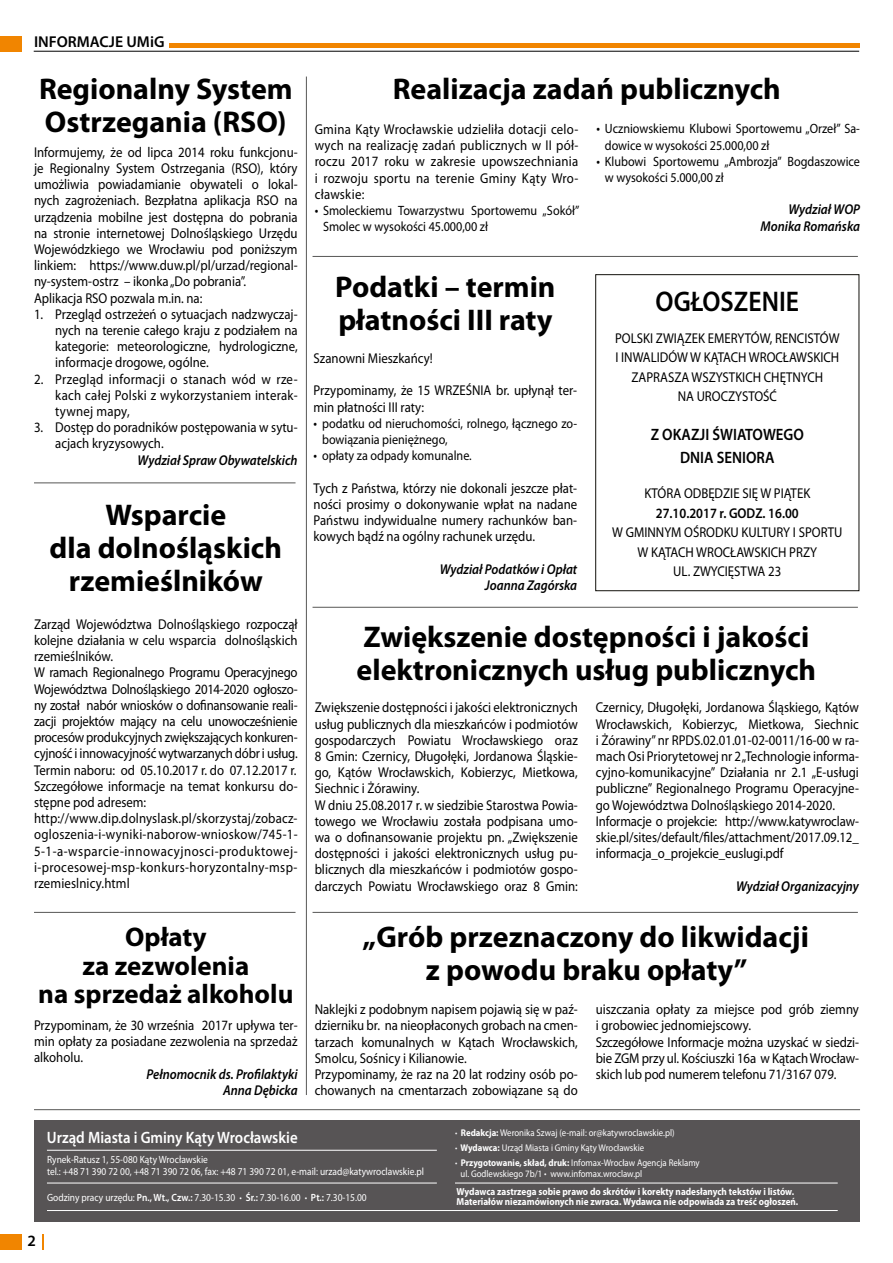
<style>
.page{position:relative;width:893px;height:1263px;background:#fff}
.page>*{position:absolute;margin:0;border:0;box-sizing:border-box;transform-origin:0 0}
.t1{font:700 30px/33px "Myriad Pro";color:#000}
.t2{font:600 28.5px "Myriad Pro";color:#000;scale:.9 1}
.t3{font:700 27px/28.5px "Myriad Pro";color:#000;text-align:center}
.t4{font:600 16.5px "Myriad Pro";color:#fff;scale:.9 1}
.t5{font:600 16.5px/22.5px "Myriad Pro";color:#000;text-align:center;scale:.9 1}
.t6{font:600 15.75px "Myriad Pro";color:#000}
.t7{font:14.25px/16.2px "Myriad Pro";color:#000;scale:.9 1}
.t8{font:italic 600 14.25px/16.2px "Myriad Pro";color:#000;text-align:right;scale:.9 1}
.t9{font:600 14.25px "Myriad Pro";color:#000;scale:.9 1}
.t10{font:13.5px/16.2px "Myriad Pro";color:#000;scale:.9 1}
.t11{font:10.5px/12.6px "Myriad Pro";color:#fff;scale:.9 1}
.t12{font:700 10.2px/10.5px "Myriad Pro";color:#fff;scale:.9 1}
.t13{font:9.75px/15px "Myriad Pro";color:#fff;scale:.9 1}
.s1{font-size:14.25px}
.s2{font-weight:600}
.s3{font-weight:700}
.s4{font-weight:700;font-size:10.5px}
</style>
<div class="page">
<hr style="left:34px;top:1109px;width:826px;height:1px;background:#575756">
<hr style="left:306px;top:77px;width:1px;height:1018px;background:#575756">
<hr style="left:313px;top:256px;width:545px;height:1px;background:#575756">
<hr style="left:313px;top:607px;width:545px;height:1px;background:#575756">
<hr style="left:313px;top:912px;width:545px;height:1px;background:#575756">
<hr style="left:34px;top:912px;width:262px;height:1px;background:#575756">
<hr style="left:34px;top:483px;width:262px;height:1px;background:#575756">
<div style="left:595px;top:274px;width:264px;height:317px;border:1px solid #12110c"></div>
<div style="left:0;top:36px;width:21px;height:15px;background:#f18500"></div>
<hr style="left:169px;top:44px;width:690px;height:4px;background:#f18500">
<hr style="left:34px;top:51px;width:825px;height:1px;background:#000">
<div style="left:0;top:1234px;width:21px;height:15px;background:#f18500"></div>
<svg style="left:42px;top:1234px;width:2px;height:15px"></svg>
<div style="left:34px;top:1120px;width:825px;height:101px;background:#575455"></div>
<hr style="left:47px;top:1183px;width:390px;height:1px;background:#fff">
<hr style="left:455px;top:1183px;width:383px;height:1px;background:#fff">
<hr style="left:47px;top:1150px;width:390px;height:1px;background:#fff">
<hr style="left:47px;top:1210px;width:791px;height:1px;background:#fff">
<p class="t6" style="left:34px;top:32px;width:132px">INFORMACJE UMiG</p>
<h1 class="t1" style="left:39px;top:71px;width:255px">Regionalny System<br>Ostrzegania (RSO)</h1>
<p class="t7" style="left:34px;top:144px;width:294px">Informujemy, że od lipca 2014 roku funkcjonu&shy;je Regionalny System Ostrzegania (RSO), który umożliwia powiadamianie obywateli o lokal&shy;nych zagrożeniach. Bezpłatna aplikacja RSO na urządzenia mobilne jest dostępna do pobrania na stronie internetowej Dolnośląskiego Urzędu Wojewódzkiego we Wrocławiu pod poniższym linkiem: https://www.duw.pl/pl/urzad/regional&shy;ny-system-ostrz – ikonka „Do pobrania”.<br>Aplikacja RSO pozwala m.in. na:</p>
<p class="t7" style="left:55px;top:306px;width:271px;text-align:justify;text-indent:-21px">1. Przegląd ostrzeżeń o sytuacjach nadzwyczaj&shy;nych na terenie całego kraju z podziałem na kategorie: meteorologiczne, hydrologiczne, informacje drogowe, ogólne.</p>
<p class="t7" style="left:55px;top:370px;width:271px;text-align:justify;text-indent:-21px">2. Przegląd informacji o stanach wód w rze&shy;kach całej Polski z wykorzystaniem interak&shy;tywnej mapy,</p>
<p class="t7" style="left:55px;top:419px;width:271px;text-indent:-21px">3. Dostęp do poradników postępowania w sytu&shy;acjach kryzysowych.</p>
<p class="t8" style="left:138px;top:451px;width:179px">Wydział Spraw Obywatelskich</p>
<h1 class="t1" style="left:50px;top:498px;width:234px;text-align:center">Wsparcie<br>dla dolnośląskich rzemieślników</h1>
<p class="t7" style="left:34px;top:616px;width:294px">Zarząd Województwa Dolnośląskiego rozpoczął kolejne działania w celu wsparcia dolnośląskich rzemieślników.<br>W ramach Regionalnego Programu Operacyjnego Województwa Dolnośląskiego 2014-2020 ogłoszo&shy;ny został nabór wniosków o dofinansowanie reali&shy;zacji projektów mający na celu unowocześnienie procesów produkcyjnych zwiększających konkuren&shy;cyjność i innowacyjność wytwarzanych dóbr i usług.<br>Termin naboru: od 05.10.2017 r. do 07.12.2017 r.<br>Szczegółowe informacje na temat konkursu do&shy;stępne pod adresem: http://www.dip.dolnyslask.pl/skorzystaj/zobacz&shy;ogloszenia-i-wyniki-naborow-wnioskow/745-1- 5-1-a-wsparcie-innowacyjnosci-produktowej&shy;i-procesowej-msp-konkurs-horyzontalny-msp&shy;rzemieslnicy.html</p>
<h3 class="t3" style="left:38px;top:922px;width:257px">Opłaty<br>za zezwolenia<br>na sprzedaż alkoholu</h3>
<p class="t7" style="left:34px;top:1017px;width:294px;text-align:justify">Przypominam, że 30 września 2017r upływa ter&shy;min opłaty za posiadane zezwolenia na sprzedaż alkoholu.</p>
<p class="t8" style="left:147px;top:1065px;width:169px">Pełnomocnik ds. Profilaktyki<br>Anna Dębicka</p>
<h1 class="t1" style="left:393px;top:71px;width:390px">Realizacja zadań publicznych</h1>
<p class="t7" style="left:315px;top:121px;width:294px;text-align:justify">Gmina Kąty Wrocławskie udzieliła dotacji celo&shy;wych na realizację zadań publicznych w II pół&shy;roczu 2017 roku w zakresie upowszechniania i rozwoju sportu na terenie Gminy Kąty Wro&shy;cławskie:</p>
<p class="t10" style="left:323px;top:202px;width:286px;text-indent:-9px"><span class="s1">•</span> Smoleckiemu Towarzystwu Sportowemu „Sokół”<br>Smolec w wysokości 45.000,00 zł</p>
<h1 class="t1" style="left:335px;top:269px;width:222px">Podatki – termin płatności III raty</h1>
<p class="t7" style="left:314px;top:350px;width:134px">Szanowni Mieszkańcy!</p>
<p class="t7" style="left:314px;top:382px;width:294px">Przypominamy, że 15 WRZEŚNIA br. upłynął ter&shy;min płatności III raty:</p>
<p class="t10" style="left:322px;top:415px;width:285px;text-indent:-9px"><span class="s1">•</span> podatku od nieruchomości, rolnego, łącznego zo&shy;bowiązania pieniężnego,</p>
<p class="t10" style="left:314px;top:447px;width:177px"><span class="s1">•</span> opłaty za odpady komunalne.</p>
<p class="t7" style="left:314px;top:479px;width:294px;text-align:justify">Tych z Państwa, którzy nie dokonali jeszcze płat&shy;ności prosimy o dokonywanie wpłat na nadane Państwu indywidualne numery rachunków ban&shy;kowych bądź na ogólny rachunek urzędu.</p>
<p class="t8" style="left:440px;top:560px;width:154px">Wydział Podatków i Opłat<br>Joanna Zagórska</p>
<p class="t10" style="left:605px;top:121px;width:285px;text-indent:-9px"><span class="s1">•</span> Uczniowskiemu Klubowi Sportowemu „Orzeł” Sa&shy;dowice w wysokości 25.000,00 zł</p>
<p class="t10" style="left:605px;top:153px;width:285px;text-indent:-9px"><span class="s1">•</span> Klubowi Sportowemu „Ambrozja” Bogdaszowice w wysokości 5.000,00 zł</p>
<p class="t8" style="left:760px;top:201px;width:112px">Wydział WOP<br>Monika Romańska</p>
<h2 class="t2" style="left:656px;top:283px;width:161px">OGŁOSZENIE</h2>
<p class="t7" style="left:615px;top:328px;width:251px;line-height:19.5px;text-align:center">POLSKI ZWIĄZEK EMERYTÓW, RENCISTÓW<br>I INWALIDÓW W KĄTACH WROCŁAWSKICH<br>ZAPRASZA WSZYSTKICH CHĘTNYCH<br>NA UROCZYSTOŚĆ</p>
<p class="t5" style="left:651px;top:423px;width:172px">Z OKAZJI ŚWIATOWEGO<br>DNIA SENIORA</p>
<p class="t7" style="left:644px;top:485px;width:186px">KTÓRA ODBĘDZIE SIĘ W PIĄTEK</p>
<p class="t9" style="left:656px;top:504px;width:160px">27.10.2017 r. GODZ. 16.00</p>
<p class="t7" style="left:612px;top:522px;width:257px;line-height:19.5px;text-align:center">W GMINNYM OŚRODKU KULTURY I SPORTU<br>W KĄTACH WROCŁAWSKICH PRZY<br>UL. ZWYCIĘSTWA 23</p>
<h1 class="t1" style="left:357px;top:619px;width:461px">Zwiększenie dostępności i jakości elektronicznych usług publicznych</h1>
<p class="t7" style="left:315px;top:699px;width:294px">Zwiększenie dostępności i jakości elektronicznych usług publicznych dla mieszkańców i podmiotów gospodarczych Powiatu Wrocławskiego oraz 8 Gmin: Czernicy, Długołęki, Jordanowa Śląskie&shy;go, Kątów Wrocławskich, Kobierzyc, Mietkowa, Siechnic i Żórawiny.<br>W dniu 25.08.2017 r. w siedzibie Starostwa Powia&shy;towego we Wrocławiu została podpisana umo&shy;wa o dofinansowanie projektu pn. „Zwiększenie dostępności i jakości elektronicznych usług pu&shy;blicznych dla mieszkańców i podmiotów gospo&shy;darczych Powiatu Wrocławskiego oraz 8 Gmin:</p>
<p class="t7" style="left:596px;top:699px;width:294px">Czernicy, Długołęki, Jordanowa Śląskiego, Kątów Wrocławskich, Kobierzyc, Mietkowa, Siechnic i Żórawiny” nr RPDS.02.01.01-02-0011/16-00 w ra&shy;mach Osi Priorytetowej nr 2 „Technologie informa&shy;cyjno-komunikacyjne” Działania nr 2.1 „E-usługi publiczne” Regionalnego Programu Operacyjne&shy;go Województwa Dolnośląskiego 2014-2020.<br>Informacje o projekcie: http://www.katywroclaw&shy;skie.pl/sites/default/files/attachment/2017.09.12_ informacja_o_projekcie_euslugi.pdf</p>
<p class="t8" style="left:736px;top:877px;width:138px">Wydział Organizacyjny</p>
<h1 class="t1" style="left:363px;top:920px;width:448px;text-align:center">„Grób przeznaczony do likwidacji z powodu braku opłaty”</h1>
<p class="t7" style="left:315px;top:1001px;width:294px">Naklejki z podobnym napisem pojawią się w paź&shy;dzierniku br. na nieopłaconych grobach na cmen&shy;tarzach komunalnych w Kątach Wrocławskich, Smolcu, Sośnicy i Kilianowie.<br>Przypominamy, że raz na 20 lat rodziny osób po&shy;chowanych na cmentarzach zobowiązane są do</p>
<p class="t7" style="left:596px;top:1001px;width:294px">uiszczania opłaty za miejsce pod grób ziemny i grobowiec jednomiejscowy.<br>Szczegółowe Informacje można uzyskać w siedzi&shy;bie ZGM przy ul. Kościuszki 16a w Kątach Wrocław&shy;skich lub pod numerem telefonu 71/3167 079.</p>
<p class="t4" style="left:47px;top:1127px;width:280px">Urząd Miasta i Gminy Kąty Wrocławskie</p>
<p class="t11" style="left:47px;top:1153px;width:420px">Rynek-Ratusz 1, 55-080 Kąty Wrocławskie<br>tel.: +48 71 390 72 00, +48 71 390 72 06, fax: +48 71 390 72 01, e-mail: urzad@katywroclawskie.pl</p>
<p class="t11" style="left:47px;top:1191px;width:357px">Godziny pracy urzędu: <span class="s2">Pn., Wt., Czw.:</span> 7.30-15.30 <span class="s3">·</span> <span class="s2">Śr.:</span> 7.30-16.00 <span class="s3">·</span> <span class="s2">Pt.:</span> 7.30-15.00</p>
<p class="t6" style="left:27px;top:1231px;width:10px">2</p>
<p class="t13" style="left:455px;top:1125px;width:273px"><span class="s3">· Redakcja:</span> Weronika Szwaj (e-mail: or@katywroclawskie.pl)<br><span class="s3">· Wydawca:</span> Urząd Miasta i Gminy Kąty Wrocławskie<br><span class="s3">· Przygotowanie, skład, druk:</span> Infomax-Wrocław Agencja Reklamy</p>
<p class="t13" style="left:461px;top:1165px;width:203px">ul. Godlewskiego 7b/1 <span class="s4">·</span> www.infomax.wroclaw.pl</p>
<p class="t12" style="left:457px;top:1186px;width:381px">Wydawca zastrzega sobie prawo do skrótów i korekty nadesłanych tekstów i listów.<br>Materiałów niezamówionych nie zwraca. Wydawca nie odpowiada za treść ogłoszeń.</p>
</div>
